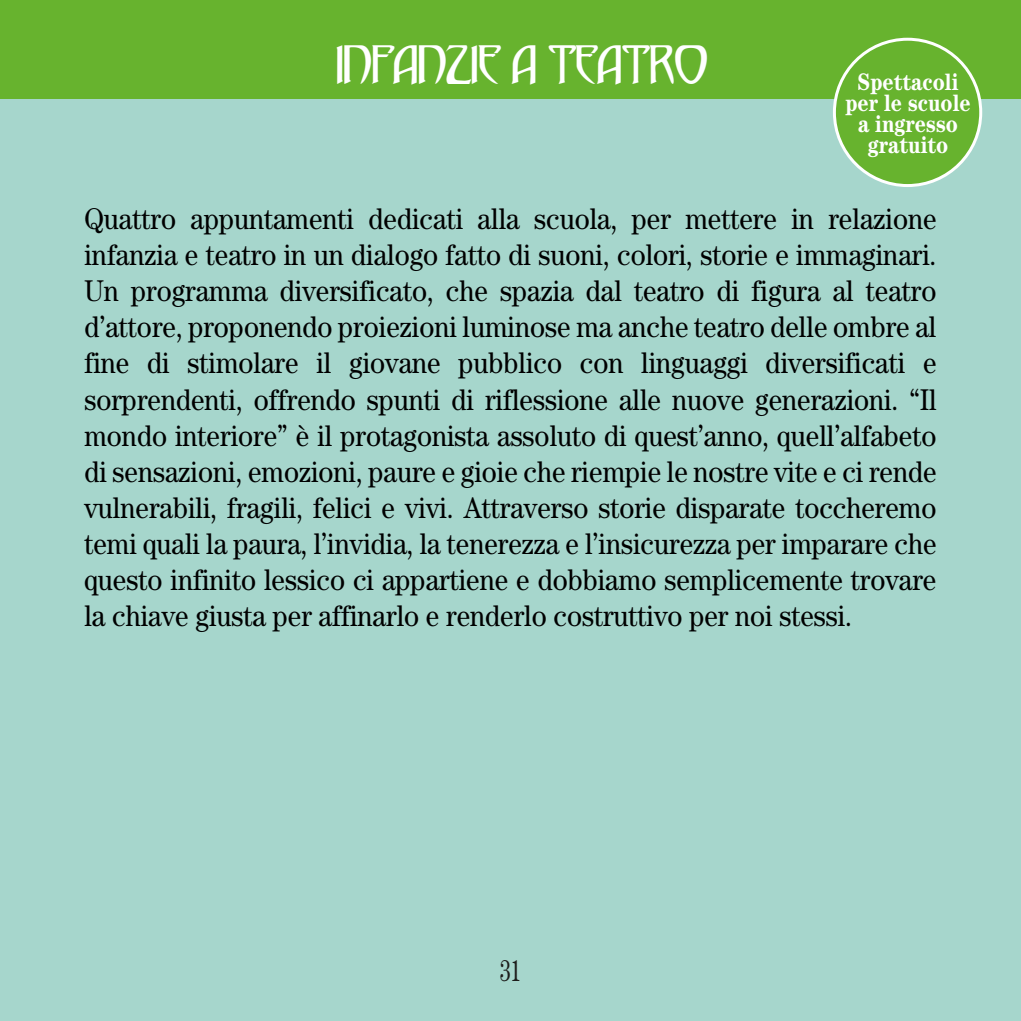
<style>
.page{position:relative;width:1021px;height:1021px;background:#fff}
.page>*{position:absolute;margin:0;border:0;box-sizing:border-box;transform-origin:0 0}
.t1{font:42px "Templar Heavy SWFTE";color:#fff;scale:.8 1}
.t2{font:30px/36px "Century";color:#000;text-align:justify;scale:.9 1}
.t3{font:30px "Century";color:#1d1d1b;scale:.7 1}
.t4{font:700 24px/21px "Century";color:#fff;text-align:center;scale:.85 1}
</style>
<div class="page">
<div style="left:0;top:0;width:1020px;height:1020px;background:#a6d6cc"></div>
<div style="left:0;top:0;width:1020px;height:98px;background:#67b32e"></div>
<div style="left:834px;top:39px;width:146px;height:146px;background:#67b32e;border-radius:50%"></div>
<div style="left:832px;top:38px;width:150px;height:149px;border:3px solid #fff;border-radius:50%"></div>
<h1 class="t1" style="left:336px;top:44px;width:466px">INFANZIE A TEATRO</h1>
<p class="t4" style="left:845px;top:70px;width:149px">Spettacoli per le scuole a ingresso gratuito</p>
<p class="t2" style="left:84px;top:201px;width:948px">Quattro appuntamenti dedicati alla scuola, per mettere in relazione infanzia e teatro in un dialogo fatto di suoni, colori, storie e immaginari.<br>Un programma diversificato, che spazia dal teatro di figura al teatro d’attore, proponendo proiezioni luminose ma anche teatro delle ombre al fine di stimolare il giovane pubblico con linguaggi diversificati e sorprendenti, offrendo spunti di riflessione alle nuove generazioni. “Il mondo interiore” è il protagonista assoluto di quest’anno, quell’alfabeto di sensazioni, emozioni, paure e gioie che riempie le nostre vite e ci rende vulnerabili, fragili, felici e vivi. Attraverso storie disparate toccheremo temi quali la paura, l’invidia, la tenerezza e l’insicurezza per imparare che questo infinito lessico ci appartiene e dobbiamo semplicemente trovare la chiave giusta per affinarlo e renderlo costruttivo per noi stessi.</p>
<p class="t3" style="left:500px;top:952px;width:31px">31</p>
</div>
